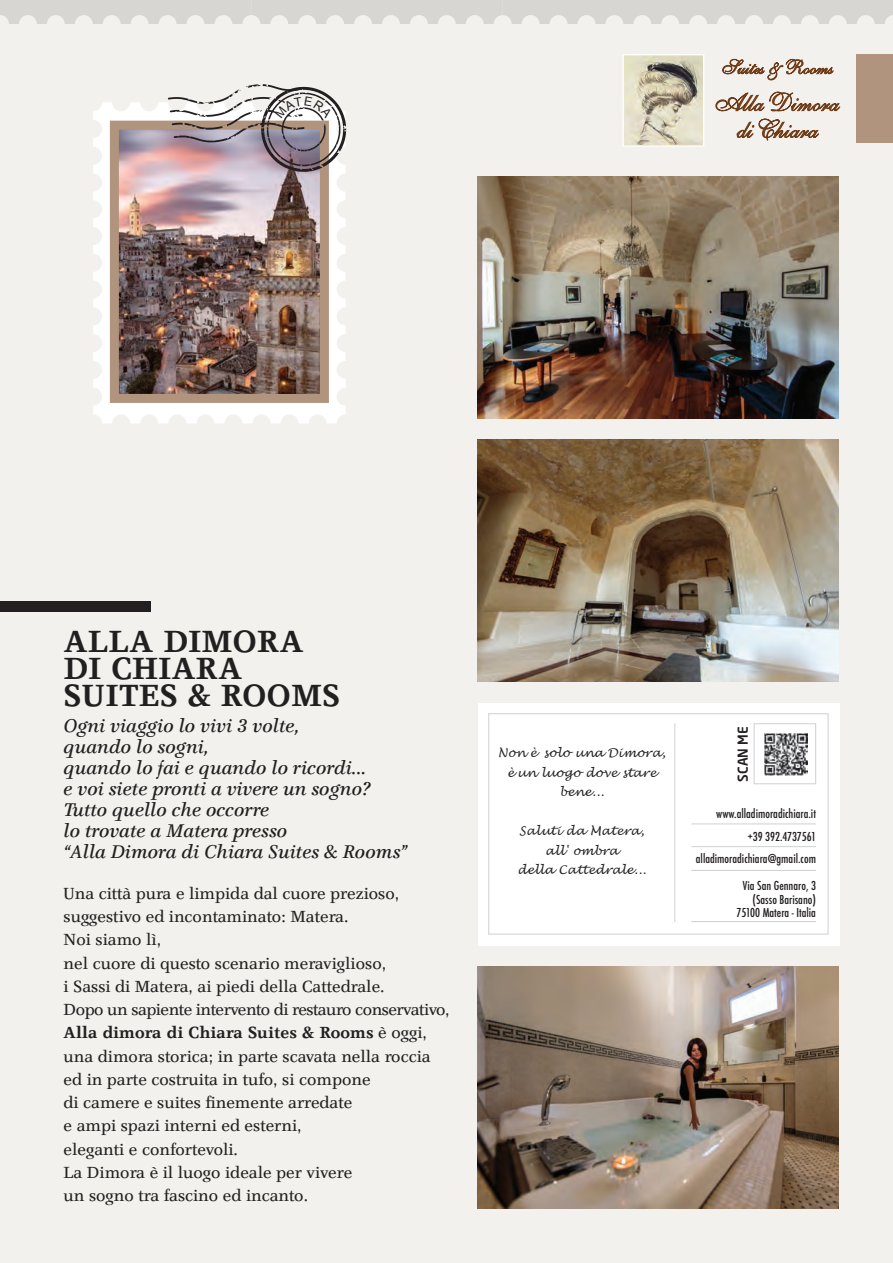
<style>
.page{position:relative;width:893px;height:1263px;background:#f2f1ee}
.page>*{position:absolute;margin:0;border:0;box-sizing:border-box;transform-origin:0 0}
.t1{font:700 30px/27px "Claridge CG";letter-spacing:.025em;color:#231f20}
.t2{font:25.35px/26.8px "Shelley Allegro Script";color:#703c17;text-align:center}
.t3{font:italic 18px/21px "Claridge CG";letter-spacing:.01em;color:#231f20}
.t4{font:15.75px/23.2px "Claridge CG";letter-spacing:.01em;color:#231f20}
.t5{font:500 13.5px "Neo Sans Pro";color:#231f20}
.t6{font:500 condensed 12px/22.5px "Futura";color:#231f20;text-align:right}
.t7{font:italic 12px/19.5px "Lucida Handwriting";letter-spacing:.02em;color:#231f20;text-align:center}
.s1{font-weight:700}
</style>
<div class="page">
<svg style="left:93px;top:102px;width:253px;height:321px;fill:#fff"></svg>
<img style="left:624px;top:56px;width:78px;height:89px">
<div style="left:622px;top:54px;width:82px;height:93px;border:1px solid #fff"></div>
<svg style="left:716px;top:92px;width:124px;height:19px"></svg>
<svg style="left:736px;top:119px;width:83px;height:22px"></svg>
<svg style="left:722px;top:59px;width:111px;height:21px"></svg>
<div style="left:856px;top:54px;width:37px;height:89px;background:#b0947e"></div>
<div style="left:0;top:601px;width:151px;height:10px;background:#231f20"></div>
<img style="left:478px;top:176px;width:361px;height:242px">
<img style="left:478px;top:440px;width:361px;height:242px">
<img style="left:478px;top:966px;width:361px;height:242px">
<div style="left:478px;top:703px;width:361px;height:242px;background:#fff"></div>
<div style="left:488px;top:713px;width:341px;height:222px;border:1px solid #d1d2d4"></div>
<div style="left:754px;top:723px;width:62px;height:61px;border:1px solid #d1d2d4"></div>
<hr style="left:674px;top:723px;width:1px;height:199px;background:#d1d2d4">
<hr style="left:691px;top:823px;width:125px;height:1px;background:#d1d2d4">
<hr style="left:691px;top:846px;width:125px;height:1px;background:#d1d2d4">
<hr style="left:691px;top:870px;width:125px;height:1px;background:#d1d2d4">
<hr style="left:691px;top:921px;width:125px;height:1px;background:#d1d2d4">
<img style="left:765px;top:734px;width:42px;height:42px">
<img style="left:120px;top:131px;width:199px;height:262px">
<div style="left:110px;top:121px;width:219px;height:282px;border:9px solid #b0947e"></div>
<svg style="left:0;top:0;width:893px;height:24px"></svg>
<svg style="left:168px;top:84px;width:178px;height:89px"></svg>
<h2 class="t2" style="left:716px;top:90px;width:125px">Alla Dimora di Chiara</h2>
<h1 class="t1" style="left:64px;top:628px;width:47px">Alla</h1>
<h1 class="t1" style="left:164px;top:628px;width:49px">Dimora</h1>
<h1 class="t1" style="left:64px;top:655px;width:92px">di Chiara<br>Suites</h1>
<h1 class="t1" style="left:188px;top:682px;width:80px">&amp; Rooms</h1>
<p class="t3" style="left:64px;top:715px;width:345px">Ogni viaggio lo vivi 3 volte,<br>quando lo sogni,<br>quando lo fai e quando lo ricordi...<br>e voi siete pronti a vivere un sogno?<br>Tutto quello che occorre<br>lo trovate a Matera presso<br>“Alla Dimora di Chiara Suites &amp; Rooms”</p>
<p class="t4" style="left:64px;top:882px;width:387px">Una città pura e limpida dal cuore prezioso, suggestivo ed incontaminato: Matera.<br>Noi siamo lì,<br>nel cuore di questo scenario meraviglioso,<br>i Sassi di Matera, ai piedi della Cattedrale.<br>Dopo un sapiente intervento di restauro conservativo, <span class="s1">Alla dimora di Chiara Suites &amp; Rooms</span> è oggi, una dimora storica; in parte scavata nella roccia ed in parte costruita in tufo, si compone<br>di camere e suites finemente arredate<br>e ampi spazi interni ed esterni,<br>eleganti e confortevoli.<br>La Dimora è il luogo ideale per vivere<br>un sogno tra fascino ed incanto.</p>
<p class="t7" style="left:498px;top:743px;width:169px">Non è solo una Dimora, è un luogo dove stare bene...</p>
<p class="t7" style="left:517px;top:821px;width:130px">Saluti da Matera, all' ombra<br>della Cattedrale...</p>
<p class="t5" style="left:734px;top:781px;width:57px;rotate:-90deg">SCAN ME</p>
<p class="t6" style="left:696px;top:803px;width:122px">www.alladimoradichiara.it<br>+39 392.4737561 alladimoradichiara@gmail.com</p>
<p class="t6" style="left:736px;top:879px;width:81px;line-height:13.5px">Via San Gennaro, 3 (Sasso Barisano)<br>75100 Matera - Italia</p>
</div>
